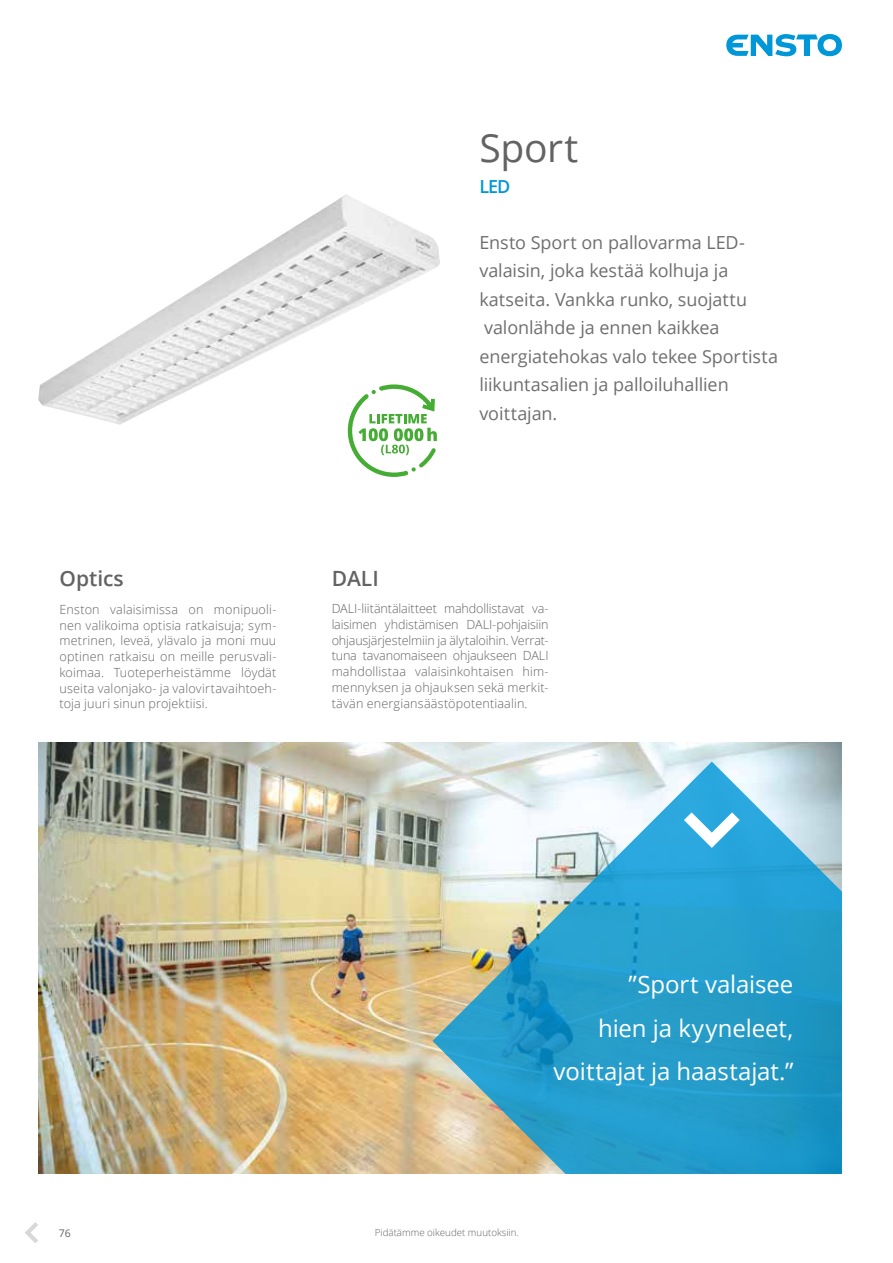
<style>
.page{position:relative;width:893px;height:1263px;background:#fff}
.page>*{position:absolute;margin:0;border:0;box-sizing:border-box;transform-origin:0 0}
.t1{font:39px "Open Sans";letter-spacing:-.005em;color:#646363}
.t2{font:24px/43.5px "Open Sans";letter-spacing:-.005em;color:#fff;text-align:right}
.t3{font:600 21px "Open Sans";color:#646363}
.t4{font:18px/28.5px "Open Sans";letter-spacing:-.005em;color:#706f6f}
.t5{font:600 18px "Open Sans";color:#0097d9}
.t6{font:300 12.6px/15.8px "Open Sans";letter-spacing:.01em;color:#646363;text-align:justify}
.t7{font:10.5px "Open Sans";color:#646363}
.t8{font:300 9.75px "Open Sans";color:#646363}
</style>
<div class="page">
<svg style="left:726px;top:34px;width:116px;height:22px"></svg>
<svg style="left:25px;top:1222px;width:13px;height:21px"></svg>
<img style="left:38px;top:742px;width:803px;height:432px">
<svg style="left:432px;top:761px;width:410px;height:413px;background:#66b2cb"></svg>
<svg style="left:684px;top:812px;width:56px;height:36px"></svg>
<img style="left:38px;top:194px;width:402px;height:231px">
<svg style="left:348px;top:384px;width:89px;height:93px"></svg>
<h1 class="t1" style="left:479px;top:121px;width:101px">Sport</h1>
<h3 class="t5" style="left:479px;top:175px;width:33px">LED</h3>
<h3 class="t4" style="left:479px;top:228px;width:300px">Ensto Sport on pallovarma LED&shy;valaisin, joka kestää kolhuja ja katseita. Vankka runko, suojattu valonlähde ja ennen kaikkea energiatehokas valo tekee Sportista liikuntasalien ja palloiluhallien voittajan.</h3>
<h3 class="t3" style="left:60px;top:564px;width:66px">Optics</h3>
<p class="t6" style="left:60px;top:601px;width:218px">Enston valaisimissa on monipuoli&shy;nen valikoima optisia ratkaisuja; sym&shy;metrinen, leveä, ylävalo ja moni muu optinen ratkaisu on meille perusvali&shy;koimaa. Tuoteperheistämme löydät useita valonjako- ja valovirtavaihtoeh&shy;toja juuri sinun projektiisi.</p>
<h3 class="t3" style="left:332px;top:564px;width:49px">DALI</h3>
<p class="t6" style="left:332px;top:600px;width:218px">DALI-liitäntälaitteet mahdollistavat va&shy;laisimen yhdistämisen DALI-pohjaisiin ohjausjärjestelmiin ja älytaloihin. Verrat&shy;tuna tavanomaiseen ohjaukseen DALI mahdollistaa valaisinkohtaisen him&shy;mennyksen ja ohjauksen sekä merkit&shy;tävän energiansäästöpotentiaalin.</p>
<h2 class="t2" style="left:554px;top:962px;width:241px">”Sport valaisee<br>hien ja kyyneleet, voittajat ja haastajat.”</h2>
<p class="t7" style="left:59px;top:1226px;width:14px">76</p>
<p class="t8" style="left:375px;top:1226px;width:145px">Pidätämme oikeudet muutoksiin.</p>
</div>
